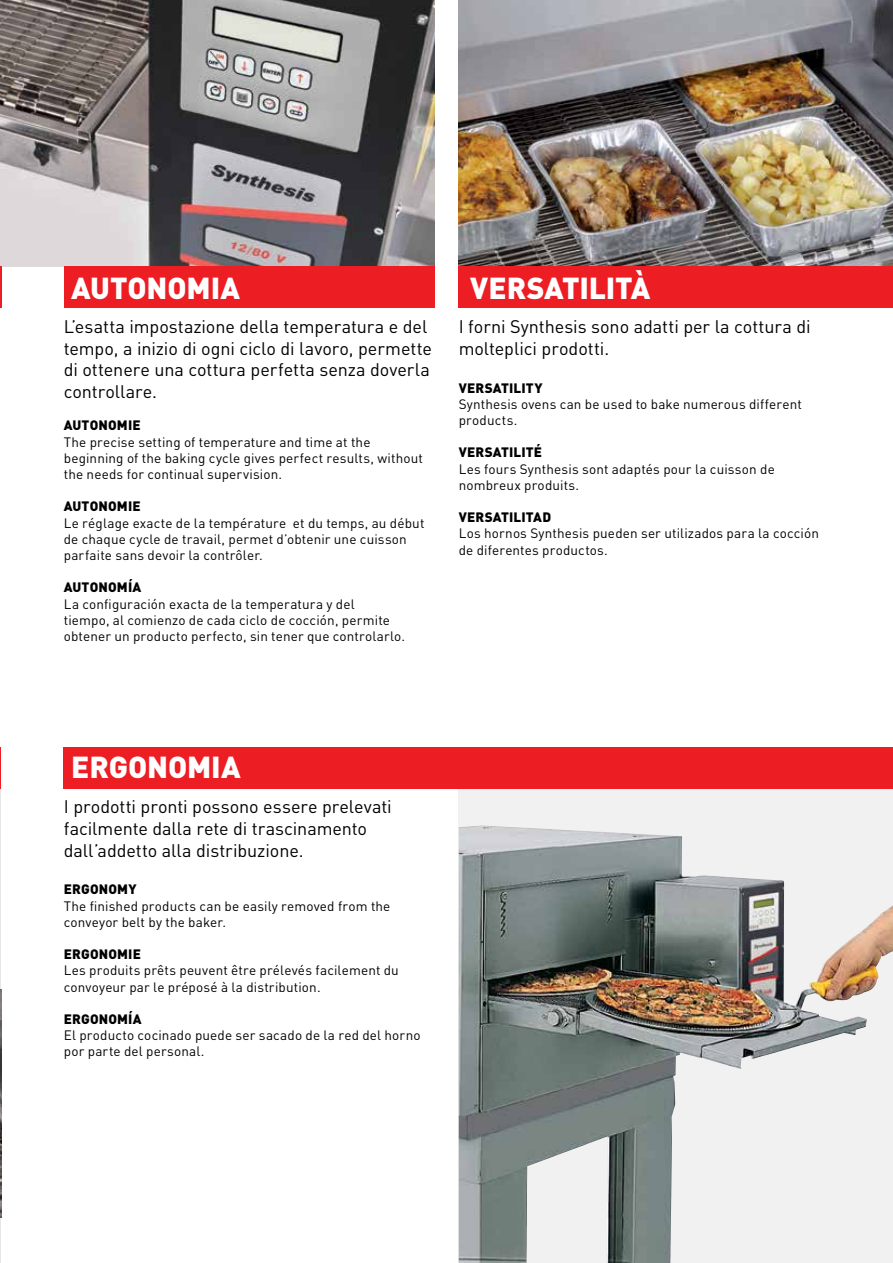
<style>
.page{position:relative;width:893px;height:1263px;background:#fff}
.page>*{position:absolute;margin:0;border:0;box-sizing:border-box;transform-origin:0 0}
.t1{font:900 30px "DIN";letter-spacing:-.005em;color:#fff}
.t2{font:18px/21.6px "DIN";letter-spacing:-.005em;color:#000}
.t3{font:13.5px/16.2px "DIN";letter-spacing:.01em;color:#000}
.t4{font:900 13.5px "DIN";letter-spacing:.01em;color:#000}
</style>
<div class="page">
<hr style="left:0;top:768px;width:1px;height:495px;background:#e6e7e8">
<div style="left:459px;top:768px;width:434px;height:495px;background:#f1f1f2"></div>
<img style="left:459px;top:825px;width:434px;height:438px">
<img style="left:0;top:989px;width:1px;height:228px">
<img style="left:0;top:0;width:434px;height:266px">
<img style="left:459px;top:0;width:434px;height:267px">
<div style="left:64px;top:267px;width:370px;height:41px;background:#ed1d24"></div>
<div style="left:459px;top:267px;width:434px;height:41px;background:#ed1d24"></div>
<hr style="left:0;top:747px;width:1px;height:42px;background:#ed1d24">
<div style="left:64px;top:747px;width:829px;height:42px;background:#ed1d24"></div>
<hr style="left:0;top:266px;width:1px;height:41px;background:#ed1d24">
<h1 class="t1" style="left:71px;top:268px;width:170px">AUTONOMIA</h1>
<h1 class="t1" style="left:470px;top:268px;width:182px">VERSATILITÀ</h1>
<h2 class="t2" style="left:64px;top:315px;width:370px">L’esatta impostazione della temperatura e del tempo, a inizio di ogni ciclo di lavoro, permette di ottenere una cottura perfetta senza doverla controllare.</h2>
<p class="t4" style="left:64px;top:416px;width:78px">AUTONOMIE</p>
<p class="t3" style="left:64px;top:433px;width:361px">The precise setting of temperature and time at the beginning of the baking cycle gives perfect results, without the needs for continual supervision.</p>
<p class="t4" style="left:64px;top:497px;width:78px">AUTONOMIE</p>
<p class="t3" style="left:64px;top:514px;width:362px">Le réglage exacte de la température et du temps, au début de chaque cycle de travail, permet d’obtenir une cuisson parfaite sans devoir la contrôler.</p>
<p class="t4" style="left:64px;top:578px;width:79px">AUTONOMÍA</p>
<p class="t3" style="left:64px;top:595px;width:343px">La configuración exacta de la temperatura y del<br>tiempo, al comienzo de cada ciclo de cocción, permite obtener un producto perfecto, sin tener que controlarlo.</p>
<h2 class="t2" style="left:459px;top:315px;width:353px">I forni Synthesis sono adatti per la cottura di molteplici prodotti.</h2>
<p class="t4" style="left:459px;top:379px;width:85px">VERSATILITY</p>
<p class="t3" style="left:459px;top:395px;width:345px">Synthesis ovens can be used to bake numerous different products.</p>
<p class="t4" style="left:459px;top:443px;width:85px">VERSATILITÉ</p>
<p class="t3" style="left:459px;top:460px;width:318px">Les fours Synthesis sont adaptés pour la cuisson de nombreux produits.</p>
<p class="t4" style="left:459px;top:508px;width:94px">VERSATILITAD</p>
<p class="t3" style="left:459px;top:525px;width:362px">Los hornos Synthesis pueden ser utilizados para la cocción de diferentes productos.</p>
<h1 class="t1" style="left:71px;top:747px;width:171px">ERGONOMIA</h1>
<h2 class="t2" style="left:64px;top:796px;width:329px">I prodotti pronti possono essere prelevati facilmente dalla rete di trascinamento dall’addetto alla distribuzione.</h2>
<p class="t4" style="left:64px;top:880px;width:74px">ERGONOMY</p>
<p class="t3" style="left:64px;top:897px;width:328px">The finished products can be easily removed from the conveyor belt by the baker.</p>
<p class="t4" style="left:64px;top:945px;width:79px">ERGONOMIE</p>
<p class="t3" style="left:64px;top:962px;width:337px">Les produits prêts peuvent être prélevés facilement du convoyeur par le préposé à la distribution.</p>
<p class="t4" style="left:64px;top:1010px;width:79px">ERGONOMÍA</p>
<p class="t3" style="left:64px;top:1027px;width:358px">El producto cocinado puede ser sacado de la red del horno por parte del personal.</p>
</div>
